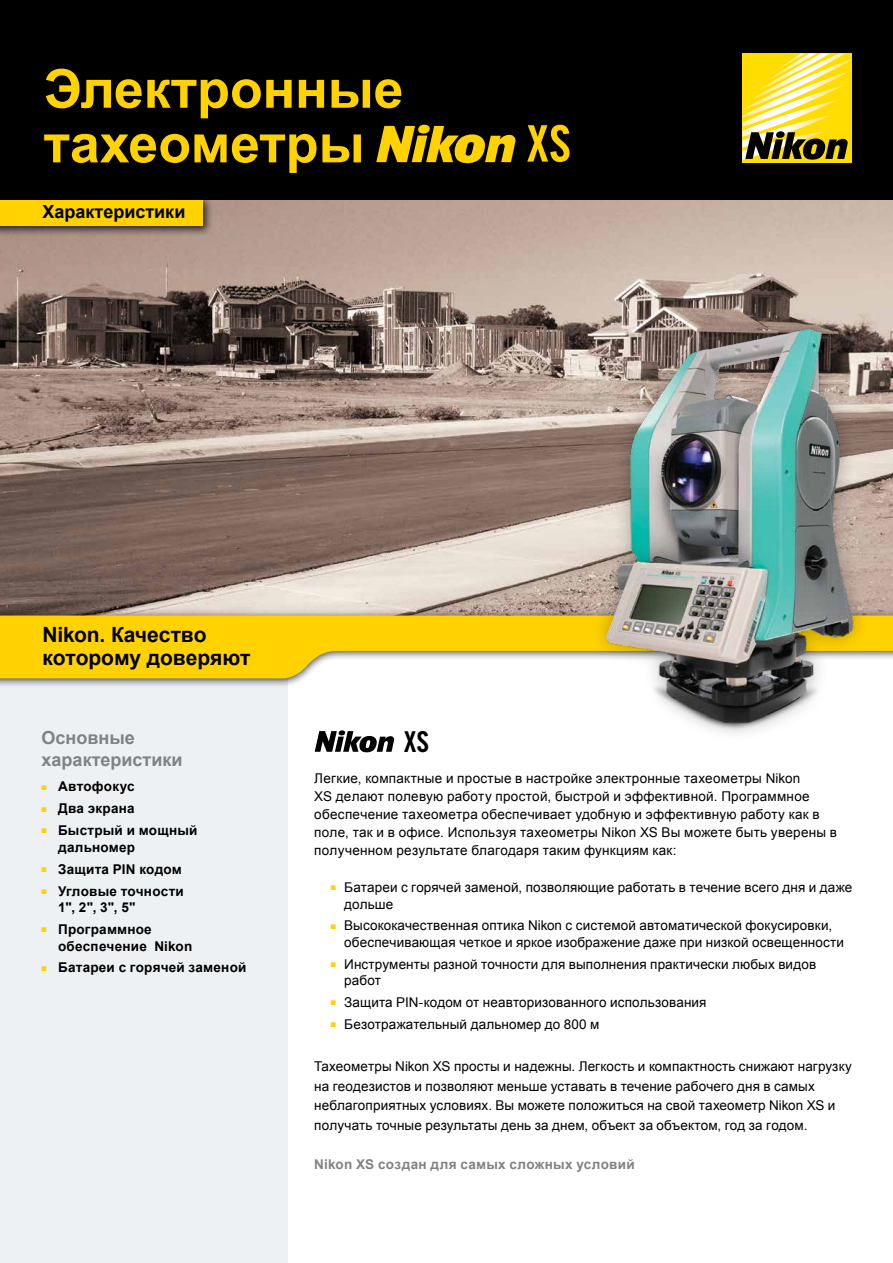
<style>
.page{position:relative;width:893px;height:1263px;background:#fff}
.page>*{position:absolute;margin:0;border:0;box-sizing:border-box;transform-origin:0 0}
.t1{font:700 53.7px/54.6px "Arial";color:#ffd200}
.t2{font:50.4px "Trade Gothic LT Std Bd Cn 20";color:#ffd200}
.t3{font:28.8px "Trade Gothic LT Std Bd Cn 20";color:#000}
.t4{font:700 21px/22.5px "Arial";letter-spacing:-.005em;color:#000}
.t5{font:700 18px/21.6px "Arial";color:#808285}
.t6{font:700 18px "Arial";color:#000}
.t7{font:13.5px/18px "Arial";letter-spacing:.01em;color:#000}
.t8{font:700 13.5px/16.5px "Arial";letter-spacing:.015em;color:#000}
.t9{font:700 13.5px "Arial";letter-spacing:.02em;color:#808285}
.s1{color:#ffd200}
</style>
<div class="page">
<img style="left:0;top:199px;width:893px;height:410px">
<div style="left:0;top:194px;width:213px;height:43px;background:#000;opacity:.75"></div>
<div style="left:0;top:199px;width:202px;height:27px;background:#ffd200"></div>
<div style="left:0;top:0;width:893px;height:199px;background:#000"></div>
<div style="left:0;top:642px;width:287px;height:621px;background:#eef1f3"></div>
<div style="left:0;top:609px;width:893px;height:79px;background:#000;opacity:.75"></div>
<svg style="left:0;top:615px;width:893px;height:65px;fill:#ffd200"></svg>
<div style="left:742px;top:53px;width:110px;height:110px;background:#fd0"></div>
<svg style="left:742px;top:53px;width:110px;height:107px"></svg>
<img style="left:574px;top:281px;width:311px;height:452px">
<svg style="left:376px;top:125px;width:140px;height:39px"></svg>
<svg style="left:315px;top:730px;width:80px;height:23px"></svg>
<h1 class="t1" style="left:44px;top:63px;width:361px">Электронные тахеометры</h1>
<h3 class="t6" style="left:43px;top:200px;width:144px">Характеристики</h3>
<h2 class="t2" style="left:526px;top:113px;width:46px">XS</h2>
<h3 class="t4" style="left:43px;top:624px;width:210px">Nikon. Качество которому доверяют</h3>
<h3 class="t5" style="left:42px;top:728px;width:142px">Основные характеристики</h3>
<p class="t8" style="left:42px;top:779px;width:95px"><span class="s1">■</span> Автофокус</p>
<p class="t8" style="left:42px;top:801px;width:95px"><span class="s1">■</span> Два экрана</p>
<p class="t8" style="left:58px;top:823px;width:141px;text-indent:-16px"><span class="s1">■</span> Быстрый и мощный дальномер</p>
<p class="t8" style="left:42px;top:861px;width:142px"><span class="s1">■</span> Защита PIN кодом</p>
<p class="t8" style="left:58px;top:883px;width:127px;text-indent:-16px"><span class="s1">■</span> Угловые точности<br>1", 2", 3", 5"</p>
<p class="t8" style="left:58px;top:921px;width:136px;text-indent:-16px"><span class="s1">■</span> Программное обеспечение Nikon</p>
<p class="t8" style="left:42px;top:960px;width:206px"><span class="s1">■</span> Батареи с горячей заменой</p>
<h3 class="t3" style="left:404px;top:724px;width:27px">XS</h3>
<p class="t7" style="left:314px;top:770px;width:524px">Легкие, компактные и простые в настройке электронные тахеометры Nikon<br>XS делают полевую работу простой, быстрой и эффективной. Программное обеспечение тахеометра обеспечивает удобную и эффективную работу как в поле, так и в офисе. Используя тахеометры Nikon XS Вы можете быть уверены в полученном результате благодаря таким функциям как:</p>
<p class="t7" style="left:344px;top:879px;width:510px;line-height:16.5px;text-indent:-13px"><span class="s1">■</span> Батареи с горячей заменой, позволяющие работать в течение всего дня и даже дольше</p>
<p class="t7" style="left:344px;top:918px;width:501px;line-height:16.5px;text-indent:-13px"><span class="s1">■</span> Высококачественная оптика Nikon с системой автоматической фокусировки, обеспечивающая четкое и яркое изображение даже при низкой освещенности</p>
<p class="t7" style="left:344px;top:956px;width:473px;line-height:16.5px;text-indent:-13px"><span class="s1">■</span> Инструменты разной точности для выполнения практически любых видов работ</p>
<p class="t7" style="left:331px;top:994px;width:377px"><span class="s1">■</span> Защита PIN-кодом от неавторизованного использования</p>
<p class="t7" style="left:331px;top:1015px;width:270px"><span class="s1">■</span> Безотражательный дальномер до 800 м</p>
<p class="t7" style="left:314px;top:1057px;width:539px;line-height:19.5px">Тахеометры Nikon XS просты и надежны. Легкость и компактность снижают нагрузку на геодезистов и позволяют меньше уставать в течение рабочего дня в самых неблагоприятных условиях. Вы можете положиться на свой тахеометр Nikon XS и получать точные результаты день за днем, объект за объектом, год за годом.</p>
<p class="t9" style="left:314px;top:1155px;width:322px">Nikon XS создан для самых сложных условий</p>
</div>
